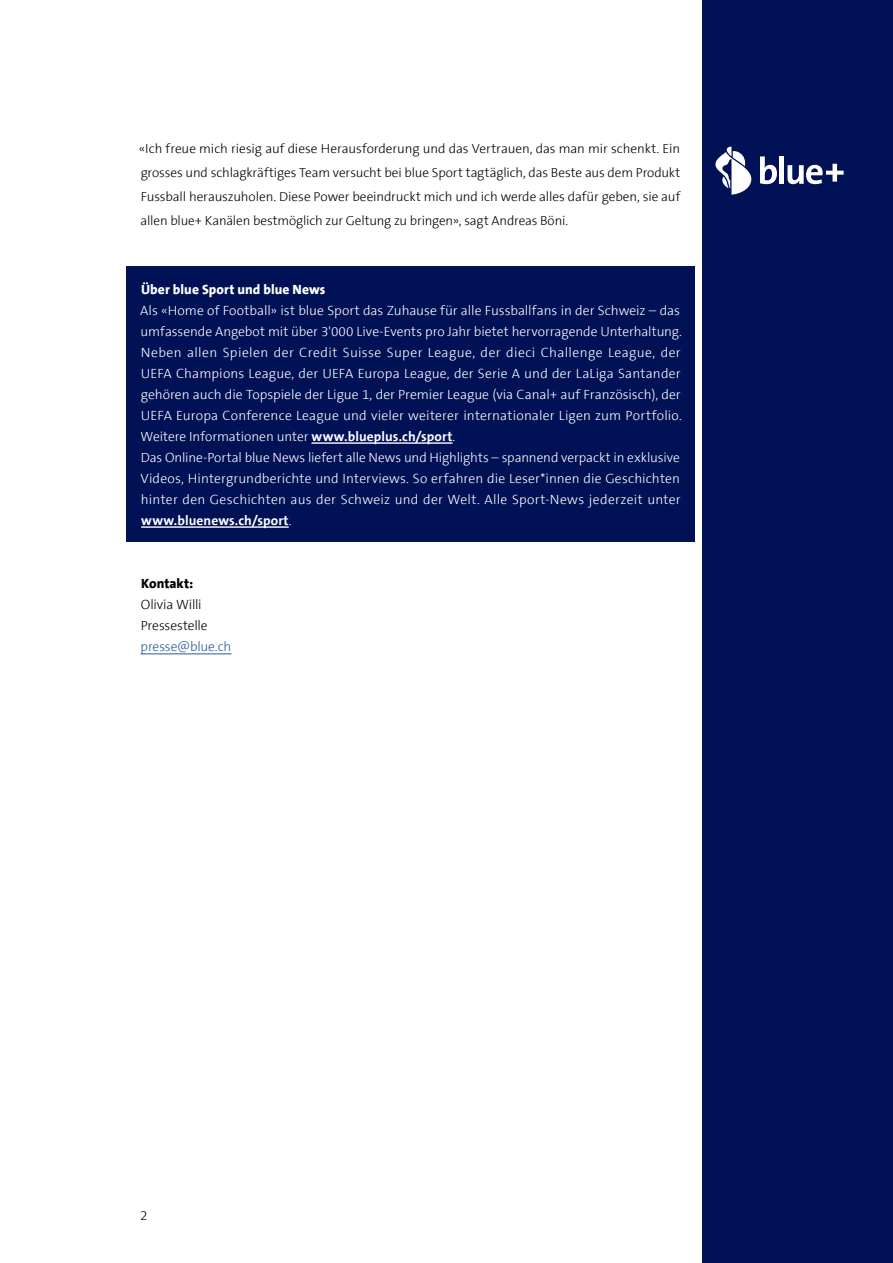
<style>
.page{position:relative;width:893px;height:1263px;background:#fff}
.page>*{position:absolute;margin:0;border:0;box-sizing:border-box;transform-origin:0 0}
.t1{font:300 13.5px/21px "The Sans B3";letter-spacing:.005em;color:#fff}
.t2{font:300 13.5px/21px "The Sans B3";letter-spacing:-.015em;color:#000}
.t3{font:800 13.5px "The Sans B8";letter-spacing:.01em;color:#fff}
.t4{font:700 13.5px "The Sans B7";letter-spacing:.005em;color:#fff}
.t5{font:300 13.5px "The Sans B3";letter-spacing:-.01em;color:#275b9b}
.t6{font:800 13.5px "The Sans B8";color:#000}
.t7{font:300 13.2px/24px "The Sans B3";letter-spacing:-.01em;color:#000;text-align:justify}
.s1{font-family:"The Sans B7";font-weight:700}
.s2{font-family:"The Sans B3";font-weight:300}
</style>
<div class="page">
<div style="left:126px;top:266px;width:569px;height:276px;background:#015"></div>
<div style="left:703px;top:0;width:190px;height:1263px;background:#015"></div>
<svg style="left:715px;top:147px;width:36px;height:48px"></svg>
<svg style="left:760px;top:156px;width:17px;height:28px"></svg>
<hr style="left:780px;top:156px;width:4px;height:28px;background:#fff">
<svg style="left:787px;top:164px;width:57px;height:20px"></svg>
<hr style="left:311px;top:442px;width:142px;height:2px;background:#fff">
<hr style="left:141px;top:526px;width:148px;height:2px;background:#fff">
<hr style="left:141px;top:653px;width:90px;height:1px;background:#275b9b">
<p class="t7" style="left:139px;top:137px;width:543px">«Ich freue mich riesig auf diese Herausforderung und das Vertrauen, das man mir schenkt. Ein grosses und schlagkräftiges Team versucht bei blue Sport tagtäglich, das Beste aus dem Produkt Fussball herauszuholen. Diese Power beeindruckt mich und ich werde alles dafür geben, sie auf allen blue+ Kanälen bestmöglich zur Geltung zu bringen», sagt Andreas Böni.</p>
<p class="t3" style="left:141px;top:281px;width:186px">Über blue Sport und blue News</p>
<p class="t1" style="left:140px;top:300px;width:543px">Als «Home of Football» ist blue Sport das Zuhause für alle Fussballfans in der Schweiz – das umfassende Angebot mit über 3'000 Live-Events pro Jahr bietet hervorragende Unterhaltung.<br>Neben allen Spielen der Credit Suisse Super League, der dieci Challenge League, der UEFA Champions League, der UEFA Europa League, der Serie A und der LaLiga Santander gehören auch die Topspiele der Ligue 1, der Premier League (via Canal+ auf Französisch), der UEFA Europa Conference League und vieler weiterer internationaler Ligen zum Portfolio.<br>Weitere Informationen unter <span class="s1">www.blueplus.ch/sport</span>.<br>Das Online-Portal blue News liefert alle News und Highlights – spannend verpackt in exklusive Videos, Hintergrundberichte und Interviews. So erfahren die Leser*innen die Geschichten hinter den Geschichten aus der Schweiz und der Welt. Alle Sport-News jederzeit unter</p>
<p class="t4" style="left:141px;top:512px;width:152px">www.bluenews.ch/sport<span class="s2">.</span></p>
<p class="t6" style="left:141px;top:575px;width:53px">Kontakt:</p>
<p class="t2" style="left:141px;top:594px;width:68px">Olivia Willi<br>Pressestelle</p>
<p class="t5" style="left:141px;top:638px;width:92px">presse@blue.ch</p>
<p class="t2" style="left:140px;top:1205px;width:9px">2</p>
</div>
